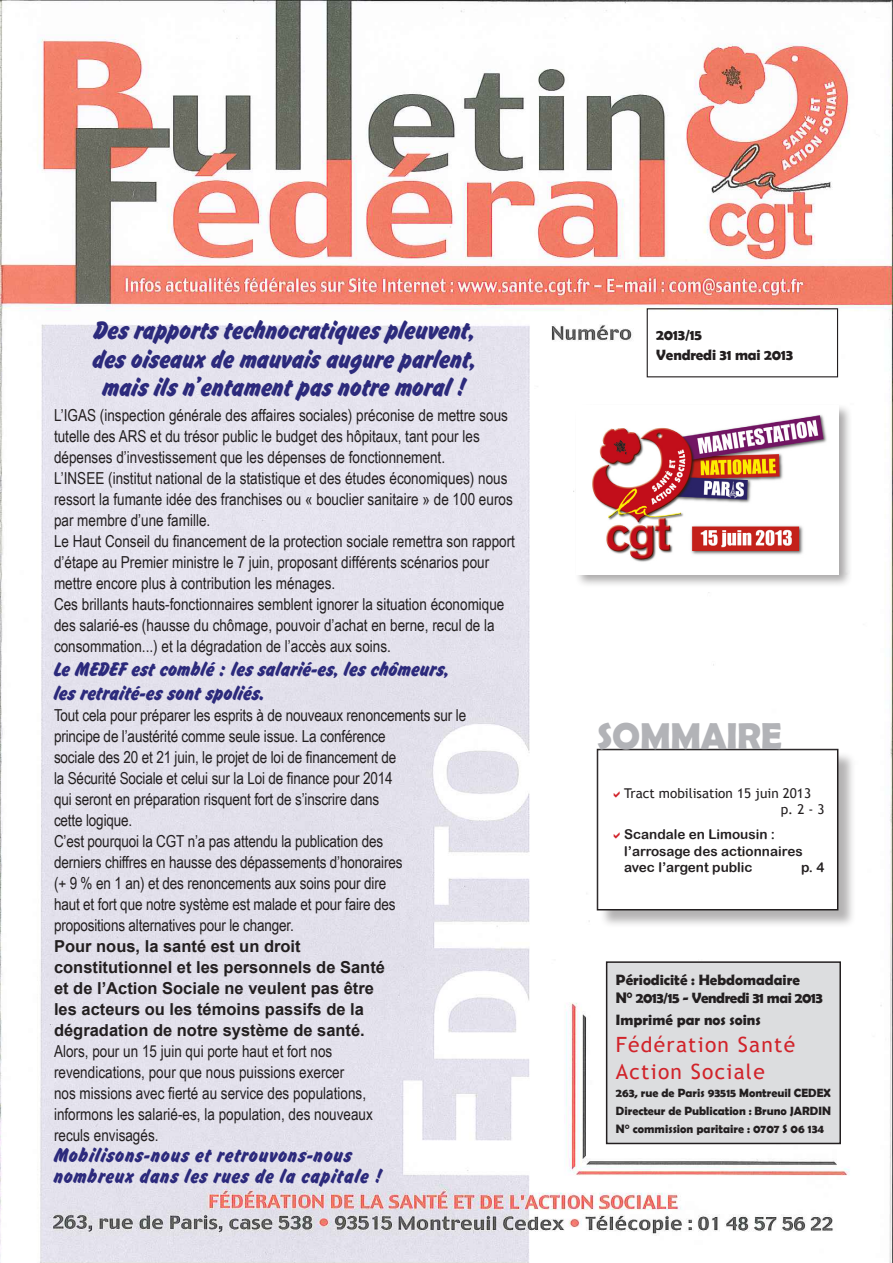
<style>
.page{position:relative;width:893px;height:1263px;background:#fff}
.page>*{position:absolute;margin:0;border:0;box-sizing:border-box;transform-origin:0 0}
.txt_courant{font:700 37.5px "Berlin Sans FB Demi";letter-spacing:-.01em;color:#b2b3b7}
.accroche1{font:27px/28.5px "Brush Hand New";letter-spacing:-.01em;color:#2c2a7c;text-align:center}
.accroche3{font:21px/24px "Brush Hand New";color:#2c2a7c}
.accroche2{font:21px/21px "Brush Hand New";letter-spacing:.03em;color:#2c2a7c}
.Ours{font:21px/27px "Trebuchet MS";letter-spacing:.06em;color:#d1232a}
.txt_courant-2{font:16.5px/21px "Arial Narrow";color:#231f20}
.txt_courant-3{font:700 16.5px/21px "Arial";color:#231f20}
.Ours-2{font:700 15px/18px "Berlin Sans FB Demi";color:#231f20}
.txt_courant-4{font:700 15px "Berlin Sans FB Demi";letter-spacing:-.01em;color:#231f20}
.Sommaire{font:13.5px/16.5px "Arial Rounded MT Bold";color:#231f20}
.Sommaire-2{font:13.5px/16.5px "Trebuchet MS";color:#231f20}
.Ours-3{font:700 12px/18px "Berlin Sans FB Demi";color:#231f20}
</style>
<div class="page">
<img style="left:0;top:0;width:893px;height:1263px">
<div style="left:600px;top:752px;width:257px;height:177px;background:#231f20;opacity:.34"></div>
<div style="left:607px;top:962px;width:233px;height:181px;background:#dcdddf"></div>
<div style="left:606px;top:961px;width:235px;height:183px;border:2px solid #231f20"></div>
<div style="left:647px;top:308px;width:191px;height:69px;border:1px solid #231f20"></div>
<div style="left:574px;top:403px;width:279px;height:185px;background:#231f20;opacity:.39"></div>
<img style="left:576px;top:405px;width:263px;height:169px">
<svg style="left:597px;top:749px;width:241px;height:161px"></svg>
<p class="accroche1" style="left:93px;top:315px;width:386px">Des rapports technocratiques pleuvent, des oiseaux de mauvais augure parlent, mais ils n’entament pas notre moral !</p>
<p class="txt_courant-2" style="left:54px;top:404px;width:456px">L’IGAS (inspection générale des affaires sociales) préconise de mettre sous tutelle des ARS et du trésor public le budget des hôpitaux, tant pour les dépenses d’investissement que les dépenses de fonctionnement.</p>
<p class="txt_courant-2" style="left:54px;top:467px;width:460px">L’INSEE (institut national de la statistique et des études économiques) nous ressort la fumante idée des franchises ou « bouclier sanitaire » de 100 euros par membre d’une famille.</p>
<p class="txt_courant-2" style="left:54px;top:530px;width:463px">Le Haut Conseil du financement de la protection sociale remettra son rapport d’étape au Premier ministre le 7 juin, proposant différents scénarios pour mettre encore plus à contribution les ménages.</p>
<p class="txt_courant-2" style="left:54px;top:593px;width:452px">Ces brillants hauts-fonctionnaires semblent ignorer la situation économique des salarié-es (hausse du chômage, pouvoir d’achat en berne, recul de la consommation...) et la dégradation de l’accès aux soins.</p>
<p class="accroche3" style="left:54px;top:657px;width:397px">Le MEDEF est comblé : les salarié-es, les chômeurs, les retraité-es sont spoliés.</p>
<p class="txt_courant-2" style="left:54px;top:704px;width:414px">Tout cela pour préparer les esprits à de nouveaux renoncements sur le principe de l’austérité comme seule issue. La conférence<br>sociale des 20 et 21 juin, le projet de loi de financement de<br>la Sécurité Sociale et celui sur la Loi de finance pour 2014<br>qui seront en préparation risquent fort de s’inscrire dans<br>cette logique.</p>
<p class="txt_courant-2" style="left:54px;top:830px;width:350px">C’est pourquoi la CGT n’a pas attendu la publication des derniers chiffres en hausse des dépassements d’honoraires (+ 9 % en 1 an) et des renoncements aux soins pour dire haut et fort que notre système est malade et pour faire des propositions alternatives pour le changer.</p>
<p class="txt_courant-3" style="left:54px;top:936px;width:333px">Pour nous, la santé est un droit constitutionnel et les personnels de Santé et de l’Action Sociale ne veulent pas être les acteurs ou les témoins passifs de la dégradation de notre système de santé.</p>
<p class="txt_courant-2" style="left:54px;top:1040px;width:320px">Alors, pour un 15 juin qui porte haut et fort nos revendications, pour que nous puissions exercer<br>nos missions avec fierté au service des populations, informons les salarié-es, la population, des nouveaux reculs envisagés.</p>
<p class="accroche2" style="left:54px;top:1145px;width:330px">Mobilisons-nous et retrouvons-nous nombreux dans les rues de la capitale !</p>
<p class="txt_courant-4" style="left:656px;top:326px;width:47px">2013/15</p>
<p class="txt_courant-4" style="left:656px;top:346px;width:138px">Vendredi 31 mai 2013</p>
<p class="txt_courant" style="left:597px;top:714px;width:186px">SOMMAIRE</p>
<p class="Sommaire-2" style="left:781px;top:785px;width:45px;text-indent:-157px">Tract mobilisation 15 juin 2013 p. 2 - 3</p>
<p class="Sommaire" style="left:624px;top:826px;width:180px">Scandale en Limousin : l’arrosage des actionnaires avec l’argent public</p>
<p class="Sommaire" style="left:801px;top:859px;width:25px">p. 4</p>
<p class="Ours-2" style="left:616px;top:971px;width:208px">Périodicité : Hebdomadaire<br>N° 2013/15 - Vendredi 31 mai 2013</p>
<p class="Ours-2" style="left:616px;top:1010px;width:146px">Imprimé par nos soins</p>
<p class="Ours" style="left:616px;top:1031px;width:181px">Fédération Santé<br>Action Sociale</p>
<p class="Ours-3" style="left:616px;top:1083px;width:216px">263, rue de Paris 93515 Montreuil CEDEX</p>
<p class="Ours-3" style="left:616px;top:1101px;width:217px">Directeur de Publication : Bruno JARDIN<br>N° commission paritaire : 0707 S 06 134</p>
</div>
